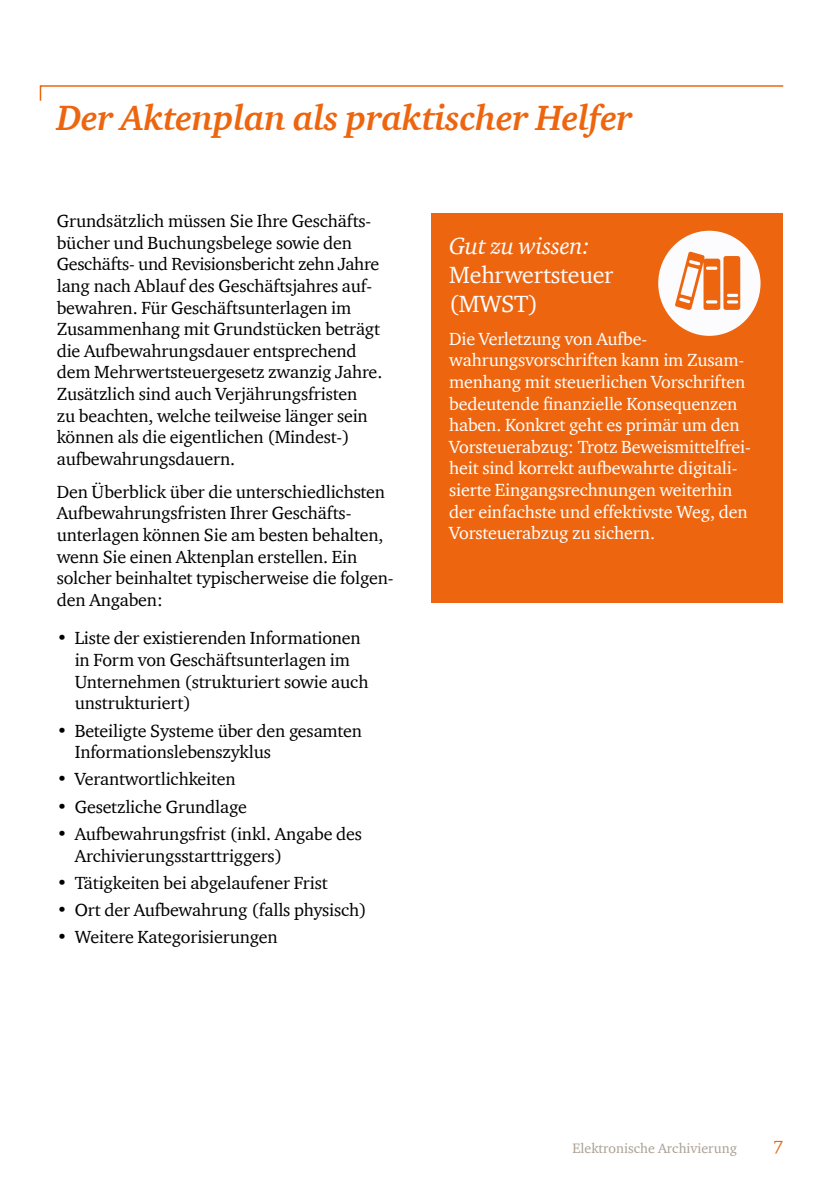
<style>
.page{position:relative;width:840px;height:1191px;background:#fff}
.page>*{position:absolute;margin:0;border:0;box-sizing:border-box;transform-origin:0 0}
.Kapiteltitel_rot{font:italic 700 36px "ITC Charter Com";letter-spacing:-.01em;color:#ed660f}
.Untertitel_weiss{font:24px/28.8px "ITC Charter Com";letter-spacing:-.01em;color:#fcfcfe}
.Lauftext_schwarz{font:18px/21.6px "ITC Charter Com";letter-spacing:-.01em;color:#000}
.Lauftext_weiss{font:18px/21.6px "ITC Charter Com";letter-spacing:-.01em;color:#fff}
.t1{font:18px "ITC Charter Com";color:#ed660f}
.t2{font:14px "ITC Charter Com";color:#aa9f93}
.s1{font-weight:900}
.s2{font-style:italic}
</style>
<div class="page">
<div style="left:431px;top:214px;width:351px;height:389px;background:#ed660f"></div>
<svg style="left:39px;top:85px;width:745px;height:16px"></svg>
<div style="left:657px;top:231px;width:103px;height:105px;background:#fcfcfe;border-radius:50%"></div>
<div style="left:723px;top:256px;width:16px;height:54px;background:#ed660f;border-radius:2px"></div>
<svg style="left:675px;top:252px;width:45px;height:58px"></svg>
<svg style="left:705px;top:266px;width:12px;height:4px"></svg>
<svg style="left:727px;top:294px;width:10px;height:9px"></svg>
<p class="Kapiteltitel_rot" style="left:57px;top:95px;width:577px">Der Aktenplan als praktischer Helfer</p>
<p class="Lauftext_schwarz" style="left:57px;top:210px;width:327px">Grundsätzlich müssen Sie Ihre Geschäfts&shy;bücher und Buchungsbelege sowie den Geschäfts- und Revisionsbericht zehn Jahre lang nach Ablauf des Geschäftsjahres auf&shy;bewahren. Für Geschäftsunterlagen im Zusammenhang mit Grundstücken beträgt die Aufbewahrungsdauer entsprechend dem Mehrwertsteuergesetz zwanzig Jahre.<br>Zusätzlich sind auch Verjährungsfristen<br>zu beachten, welche teilweise länger sein können als die eigentlichen (Mindest-) aufbewahrungsdauern.</p>
<p class="Lauftext_schwarz" style="left:57px;top:480px;width:338px">Den Überblick über die unterschiedlichsten Aufbewahrungsfristen Ihrer Geschäfts&shy;unterlagen können Sie am besten behalten, wenn Sie einen Aktenplan erstellen. Ein solcher beinhaltet typischerweise die folgen&shy;den Angaben:</p>
<p class="Lauftext_schwarz" style="left:75px;top:627px;width:295px;text-indent:-18px"><span class="s1">•</span> Liste der existierenden Informationen in Form von Geschäftsunterlagen im Unternehmen (strukturiert sowie auch unstrukturiert)</p>
<p class="Lauftext_schwarz" style="left:75px;top:719px;width:289px;text-indent:-18px"><span class="s1">•</span> Beteiligte Systeme über den gesamten<br>Informationslebenszyklus</p>
<p class="Lauftext_schwarz" style="left:57px;top:768px;width:180px"><span class="s1">•</span> Verantwortlichkeiten</p>
<p class="Lauftext_schwarz" style="left:57px;top:795px;width:191px"><span class="s1">•</span> Gesetzliche Grundlage</p>
<p class="Lauftext_schwarz" style="left:75px;top:822px;width:288px;text-indent:-18px"><span class="s1">•</span> Aufbewahrungsfrist (inkl. Angabe des<br>Archivierungsstarttriggers)</p>
<p class="Lauftext_schwarz" style="left:57px;top:871px;width:272px"><span class="s1">•</span> Tätigkeiten bei abgelaufener Frist</p>
<p class="Lauftext_schwarz" style="left:57px;top:899px;width:311px"><span class="s1">•</span> Ort der Aufbewahrung (falls physisch)</p>
<p class="Lauftext_schwarz" style="left:57px;top:926px;width:222px"><span class="s1">•</span> Weitere Kategorisierungen</p>
<p class="Untertitel_weiss" style="left:449px;top:231px;width:166px"><span class="s2">Gut zu wissen:<br></span>Mehrwertsteuer (MWST)</p>
<p class="Lauftext_weiss" style="left:449px;top:327px;width:303px">Die Verletzung von Aufbe&shy;wahrungsvorschriften kann im Zusam&shy;menhang mit steuerlichen Vorschriften bedeutende finanzielle Konsequenzen haben. Konkret geht es primär um den Vorsteuerabzug: Trotz Beweismittelfrei&shy;heit sind korrekt aufbewahrte digitali&shy;sierte Eingangsrechnungen weiterhin der einfachste und effektivste Weg, den Vorsteuerabzug zu sichern.</p>
<p class="t2" style="left:572px;top:1139px;width:166px">Elektronische Archivierung</p>
<p class="t1" style="left:772px;top:1136px;width:12px">7</p>
</div>
